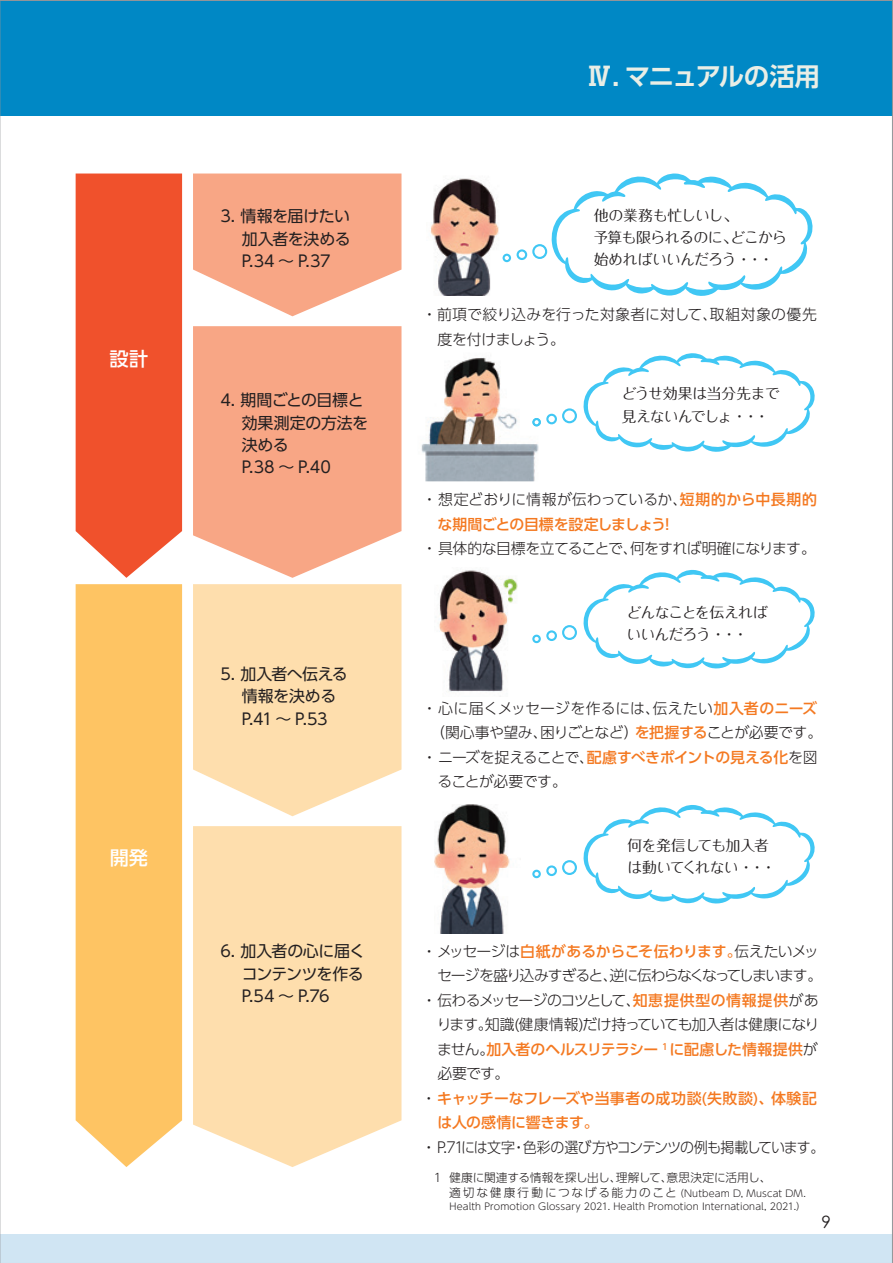
<style>
.page{position:relative;width:893px;height:1263px;background:#fff}
.page>*{position:absolute;margin:0;border:0;box-sizing:border-box;transform-origin:0 0}
.t1{font:700 25.5px "UD Shin Go Pro De";letter-spacing:-.075em;color:#e9eee6}
.t2{font:500 19.2px "UD Shin Go Pro";color:#fff}
.t3{font:16.95px "Century Gothic";color:#231f20}
.t4{font:15.9px/22.4px "UD Shin Go Pro";letter-spacing:-.025em;color:#231f20;text-align:justify}
.t5{font:14.85px/22.4px "Maru Fo Pro";letter-spacing:-.05em;color:#231f20}
.t6{font:300 14.85px "UD Shin Go Pro";letter-spacing:-.045em;color:#231f20}
.t7{font:500 14.85px "UD Shin Go Pro";letter-spacing:-.015em;color:#f47921}
.t8{font:300 14.85px/24.5px "UD Shin Go Pro";color:#231f20}
.t9{font:500 14.85px/24.5px "UD Shin Go Pro";letter-spacing:-.04em;color:#f47921}
.t10{font:300 14.85px "UD Shin Go Pro";letter-spacing:-.075em;color:#231f20}
.t11{font:300 14.85px "UD Shin Go Pro";letter-spacing:-.095em;color:#231f20}
.t12{font:300 14.85px "UD Shin Go Pro";letter-spacing:-.065em;color:#231f20}
.t13{font:300 14.85px "UD Shin Go Pro";letter-spacing:-.09em;color:#231f20}
.t14{font:500 14.85px "UD Shin Go Pro";letter-spacing:.01em;color:#f47921}
.t15{font:300 11.7px "UD Shin Go Pro";letter-spacing:-.02em;color:#231f20}
.t16{font:300 9.6px/13.8px "UD Shin Go Pro";letter-spacing:.015em;color:#231f20}
.s1{font-weight:300;color:#231f20}
.s2{font-weight:500;color:#f47921}
.s3{font-size:11.7px}
</style>
<div class="page">
<div style="left:76px;top:174px;width:106px;height:404px;background:#f0512c"></div>
<svg style="left:193px;top:174px;width:208px;height:142px"></svg>
<svg style="left:193px;top:326px;width:208px;height:252px;background:#f8ae90"></svg>
<div style="left:76px;top:584px;width:106px;height:583px;background:#fec463"></div>
<svg style="left:193px;top:584px;width:208px;height:232px;background:#fee1b5"></svg>
<div style="left:193px;top:826px;width:208px;height:341px;background:#fedead"></div>
<div style="left:0;top:1234px;width:893px;height:29px;background:#d0e5f3"></div>
<div style="left:0;top:0;width:893px;height:115px;background:#0088c5"></div>
<svg style="left:551px;top:173px;width:262px;height:123px"></svg>
<div style="left:532px;top:244px;width:15px;height:15px;border:2px solid #40c7f4;border-radius:50%"></div>
<div style="left:517px;top:249px;width:10px;height:11px;border:2px solid #40c7f4;border-radius:50%"></div>
<svg style="left:503px;top:254px;width:8px;height:8px"></svg>
<svg style="left:583px;top:353px;width:232px;height:99px"></svg>
<div style="left:562px;top:408px;width:15px;height:15px;border:2px solid #40c7f4;border-radius:50%"></div>
<div style="left:546px;top:414px;width:11px;height:10px;border:2px solid #40c7f4;border-radius:50%"></div>
<img style="left:430px;top:178px;width:69px;height:118px">
<img style="left:439px;top:570px;width:79px;height:122px">
<img style="left:434px;top:804px;width:76px;height:129px">
<img style="left:421px;top:357px;width:118px;height:124px">
<svg style="left:532px;top:418px;width:9px;height:8px"></svg>
<svg style="left:583px;top:569px;width:232px;height:100px"></svg>
<div style="left:562px;top:625px;width:15px;height:15px;border:2px solid #40c7f4;border-radius:50%"></div>
<div style="left:546px;top:630px;width:11px;height:11px;border:2px solid #40c7f4;border-radius:50%"></div>
<div style="left:532px;top:635px;width:9px;height:8px;border:2px solid #40c7f4;border-radius:50%"></div>
<svg style="left:583px;top:805px;width:232px;height:99px"></svg>
<div style="left:562px;top:860px;width:15px;height:15px;border:2px solid #40c7f4;border-radius:50%"></div>
<div style="left:546px;top:865px;width:11px;height:11px;border:2px solid #40c7f4;border-radius:50%"></div>
<div style="left:532px;top:870px;width:9px;height:8px;border:2px solid #40c7f4;border-radius:50%"></div>
<svg style="left:0;top:0;width:1px;height:1263px"></svg>
<p class="t2" style="left:110px;top:343px;width:40px">設計</p>
<p class="t2" style="left:110px;top:843px;width:40px">開発</p>
<p class="t4" style="left:242px;top:205px;width:111px;text-indent:-21px">3. 情報を届けたい加入者を決めるP.34 ～ P.37</p>
<p class="t4" style="left:242px;top:389px;width:128px;text-align:left;text-indent:-21px">4. 期間ごとの目標と効果測定の方法を決める<br>P.38 ～ P.40</p>
<p class="t4" style="left:242px;top:662px;width:108px;text-align:left;text-indent:-21px">5. 加入者へ伝える情報を決める<br>P.41 ～ P.53</p>
<p class="t4" style="left:242px;top:940px;width:125px;text-indent:-21px">6. 加入者の心に届くコンテンツを作るP.54 ～ P.76</p>
<h1 class="t1" style="left:587px;top:55px;width:235px">Ⅳ．マニュアルの活用</h1>
<p class="t5" style="left:594px;top:202px;width:195px">他の業務も忙しいし、<br>予算も限られるのに、どこから始めればいいんだろう・・・</p>
<p class="t8" style="left:438px;top:302px;width:381px;text-indent:-15px">・前項で絞り込みを行った対象者に対して、取組対象の優先度を付けましょう。</p>
<p class="t5" style="left:621px;top:381px;width:160px">どうせ効果は当分先まで見えないんでしょ・・・</p>
<p class="t9" style="left:438px;top:487px;width:381px;text-indent:-15px"><span class="s1">・ 想定どおりに情報が伝わっているか、</span>短期的から中長期的な期間ごとの目標を設定しましょう!</p>
<p class="t6" style="left:422px;top:536px;width:395px">・ 具体的な目標を立てることで、何をすれば明確になります。</p>
<p class="t5" style="left:626px;top:599px;width:143px">どんなことを伝えればいいんだろう・・・</p>
<p class="t8" style="left:422px;top:695px;width:396px">・ 心に届くメッセージを作るには、伝えたい<span class="s2">加入者のニーズ</span></p>
<p class="t6" style="left:430px;top:721px;width:394px">（関心事や望み、困りごとなど）<span class="s2">を把握する</span>ことが必要です。</p>
<p class="t12" style="left:422px;top:745px;width:397px">・ ニーズを捉えることで、<span class="s2">配慮すべきポイントの見える化</span>を図</p>
<p class="t6" style="left:438px;top:769px;width:131px">ることが必要です。</p>
<p class="t5" style="left:627px;top:832px;width:150px">何を発信しても加入者は動いてくれない・・・</p>
<p class="t7" style="left:422px;top:939px;width:398px"><span class="s1">・ メッセージは</span>白紙があるからこそ伝わります。<span class="s1">伝えたいメッ</span></p>
<p class="t11" style="left:437px;top:964px;width:386px">セージを盛り込みすぎると、逆に伝わらなくなってしまいます。</p>
<p class="t13" style="left:422px;top:988px;width:399px">・ 伝わるメッセージのコツとして、<span class="s2">知恵提供型の情報提供</span>があ</p>
<p class="t6" style="left:437px;top:1013px;width:384px">ります。知識(健康情報)だけ持っていても加入者は健康になり</p>
<p class="t7" style="left:437px;top:1037px;width:382px"><span class="s1">ません。</span>加入者のヘルスリテラシー <sup>1</sup> に配慮した情報提供<span class="s1">が</span></p>
<p class="t6" style="left:437px;top:1061px;width:74px">必要です。</p>
<p class="t14" style="left:422px;top:1086px;width:397px"><span class="s1">・</span> キャッチーなフレーズや当事者の成功談(失敗談)、体験記</p>
<p class="t7" style="left:438px;top:1110px;width:163px">は人の感情に響きます。</p>
<p class="t10" style="left:422px;top:1135px;width:404px">・ P.71には文字・色彩の選び方やコンテンツの例も掲載しています。</p>
<p class="t15" style="left:434px;top:1168px;width:339px">1 健康に関連する情報を探し出し、理解して、意思決定に活用し、</p>
<p class="t16" style="left:449px;top:1186px;width:358px"><span class="s3">適切な健康行動につなげる能力のこと</span>（Nutbeam D, Muscat DM.<br>Health Promotion Glossary 2021. Health Promotion International, 2021.）</p>
<p class="t3" style="left:822px;top:1210px;width:11px">9</p>
</div>
